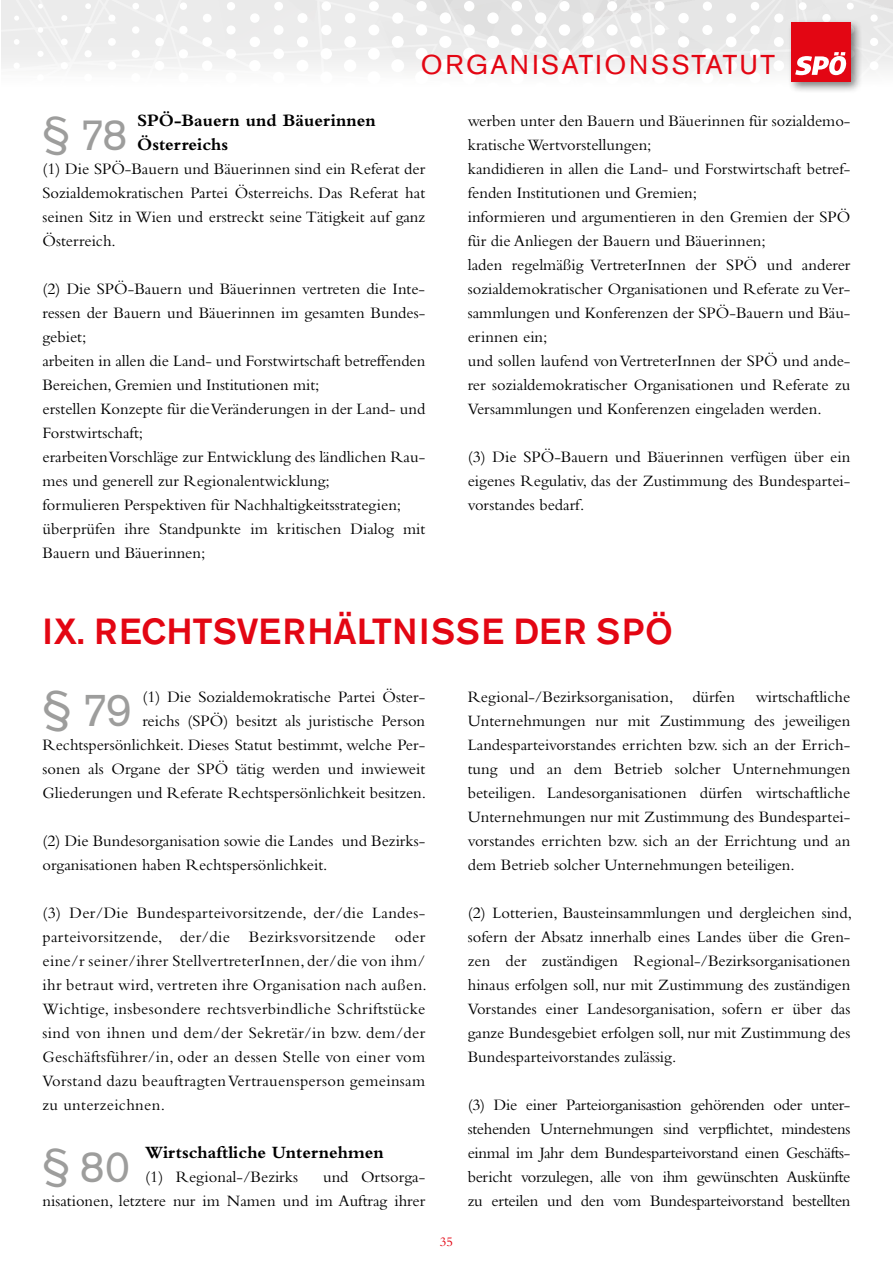
<style>
.page{position:relative;width:893px;height:1263px;background:#fff}
.page>*{position:absolute;margin:0;border:0;box-sizing:border-box;transform-origin:0 0}
.t1{font:46.05px "Akzidenz Grotesk BE";color:#9d9d9c}
.t2{font:43.65px "Akzidenz Grotesk BE";color:#9d9d9c}
.t3{font:500 36px "Akzidenz Grotesk BE";letter-spacing:.01em;color:#e30613}
.t4{font:27px "Akzidenz Grotesk BE";letter-spacing:.08em;color:#e30613}
.t5{font:700 18px/24px "Bembo";color:#000}
.t6{font:16.5px/24px "Bembo";color:#000;text-align:justify}
.t7{font:16.5px/24px "Bembo";letter-spacing:.02em;color:#000}
.t8{font:13.5px "Bembo";color:#e30613}
</style>
<div class="page">
<div style="left:787px;top:18px;width:75px;height:76px;background:#000;opacity:.5"></div>
<svg style="left:1px;top:0;width:892px;height:87px"></svg>
<h3 class="t4" style="left:421px;top:49px;width:356px">ORGANISATIONSSTATUT</h3>
<h2 class="t2" style="left:43px;top:109px;width:87px">§ 78</h2>
<p class="t5" style="left:137px;top:108px;width:240px">SPÖ-Bauern und Bäuerinnen<br>Österreichs</p>
<p class="t6" style="left:43px;top:157px;width:384px">(1) Die SPÖ-Bauern und Bäuerinnen sind ein Referat der Sozialdemokratischen Partei Österreichs. Das Referat hat seinen Sitz in Wien und erstreckt seine Tätigkeit auf ganz Österreich.</p>
<p class="t6" style="left:43px;top:277px;width:384px;text-align:left">(2) Die SPÖ-Bauern und Bäuerinnen vertreten die Inte&shy;ressen der Bauern und Bäuerinnen im gesamten Bundes&shy;gebiet;<br>arbeiten in allen die Land- und Forstwirtschaft betreffenden Bereichen, Gremien und Institutionen mit;<br>erstellen Konzepte für die Veränderungen in der Land- und Forstwirtschaft;<br>erarbeiten Vorschläge zur Entwicklung des ländlichen Rau&shy;mes und generell zur Regionalentwicklung;<br>formulieren Perspektiven für Nachhaltigkeitsstrategien; überprüfen ihre Standpunkte im kritischen Dialog mit Bauern und Bäuerinnen;</p>
<p class="t6" style="left:468px;top:109px;width:384px;text-align:left">werben unter den Bauern und Bäuerinnen für sozialdemo&shy;kratische Wertvorstellungen;<br>kandidieren in allen die Land- und Forstwirtschaft betref&shy;fenden Institutionen und Gremien;<br>informieren und argumentieren in den Gremien der SPÖ für die Anliegen der Bauern und Bäuerinnen;<br>laden regelmäßig VertreterInnen der SPÖ und anderer sozialdemokratischer Organisationen und Referate zu Ver&shy;sammlungen und Konferenzen der SPÖ-Bauern und Bäu&shy;erinnen ein;<br>und sollen laufend von VertreterInnen der SPÖ und ande&shy;rer sozialdemokratischer Organisationen und Referate zu Versammlungen und Konferenzen eingeladen werden.</p>
<p class="t6" style="left:468px;top:445px;width:384px">(3) Die SPÖ-Bauern und Bäuerinnen verfügen über ein eigenes Regulativ, das der Zustimmung des Bundespartei&shy;vorstandes bedarf.</p>
<h3 class="t3" style="left:43px;top:610px;width:632px">IX. RECHTSVERHÄLTNISSE DER SPÖ</h3>
<p class="t6" style="left:43px;top:685px;width:385px;text-align:right">(1) Die Sozialdemokratische Partei Öster-<br>reichs (SPÖ) besitzt als juristische Person Rechtspersönlichkeit. Dieses Statut bestimmt, welche Per&shy;sonen als Organe der SPÖ tätig werden und inwieweit Gliederungen und Referate Rechtspersönlichkeit besitzen.</p>
<p class="t6" style="left:43px;top:829px;width:384px">(2) Die Bundesorganisation sowie die Landes und Bezirks&shy;organisationen haben Rechtspersönlichkeit.</p>
<p class="t7" style="left:43px;top:901px;width:386px">(3) Der/Die Bundesparteivorsitzende, der/die Landes&shy;parteivorsitzende, der/die Bezirksvorsitzende oder eine/r seiner/ihrer StellvertreterInnen, der/die von ihm/ ihr betraut wird, vertreten ihre Organisation nach außen.<br>Wichtige, insbesondere rechtsverbindliche Schriftstücke sind von ihnen und dem/der Sekretär/in bzw. dem/der Geschäftsführer/in, oder an dessen Stelle von einer vom Vorstand dazu beauftragten Vertrauensperson gemeinsam zu unterzeichnen.</p>
<h2 class="t2" style="left:43px;top:1141px;width:89px">§ 80</h2>
<p class="t5" style="left:145px;top:1140px;width:240px">Wirtschaftliche Unternehmen</p>
<h1 class="t1" style="left:43px;top:683px;width:91px">§ 79</h1>
<p class="t6" style="left:43px;top:1165px;width:384px;text-align:right">und Ortsorga-<br>nisationen, letztere nur im Namen und im Auftrag ihrer</p>
<p class="t6" style="left:145px;top:1165px;width:154px">(1) Regional-/Bezirks</p>
<p class="t8" style="left:440px;top:1233px;width:15px">35</p>
<p class="t6" style="left:468px;top:685px;width:384px;text-indent:288px">wirtschaftliche Unternehmungen nur mit Zustimmung des jeweiligen Landesparteivorstandes errichten bzw. sich an der Errich&shy;tung und an dem Betrieb solcher Unternehmungen beteiligen. Landesorganisationen dürfen wirtschaftliche Unternehmungen nur mit Zustimmung des Bundespartei&shy;vorstandes errichten bzw. sich an der Errichtung und an dem Betrieb solcher Unternehmungen beteiligen.</p>
<p class="t6" style="left:468px;top:901px;width:386px">(2) Lotterien, Bausteinsammlungen und dergleichen sind, sofern der Absatz innerhalb eines Landes über die Gren&shy;zen der zuständigen Regional-/Bezirksorganisationen hinaus erfolgen soll, nur mit Zustimmung des zuständigen Vorstandes einer Landesorganisation, sofern er über das ganze Bundesgebiet erfolgen soll, nur mit Zustimmung des Bundesparteivorstandes zulässig.</p>
<p class="t6" style="left:468px;top:1093px;width:384px">(3) Die einer Parteiorganisastion gehörenden oder unter&shy;stehenden Unternehmungen sind verpflichtet, mindestens einmal im Jahr dem Bundesparteivorstand einen Geschäfts&shy;bericht vorzulegen, alle von ihm gewünschten Auskünfte zu erteilen und den vom Bundesparteivorstand bestellten</p>
<p class="t6" style="left:468px;top:685px;width:269px">Regional-/Bezirksorganisation, dürfen</p>
</div>
